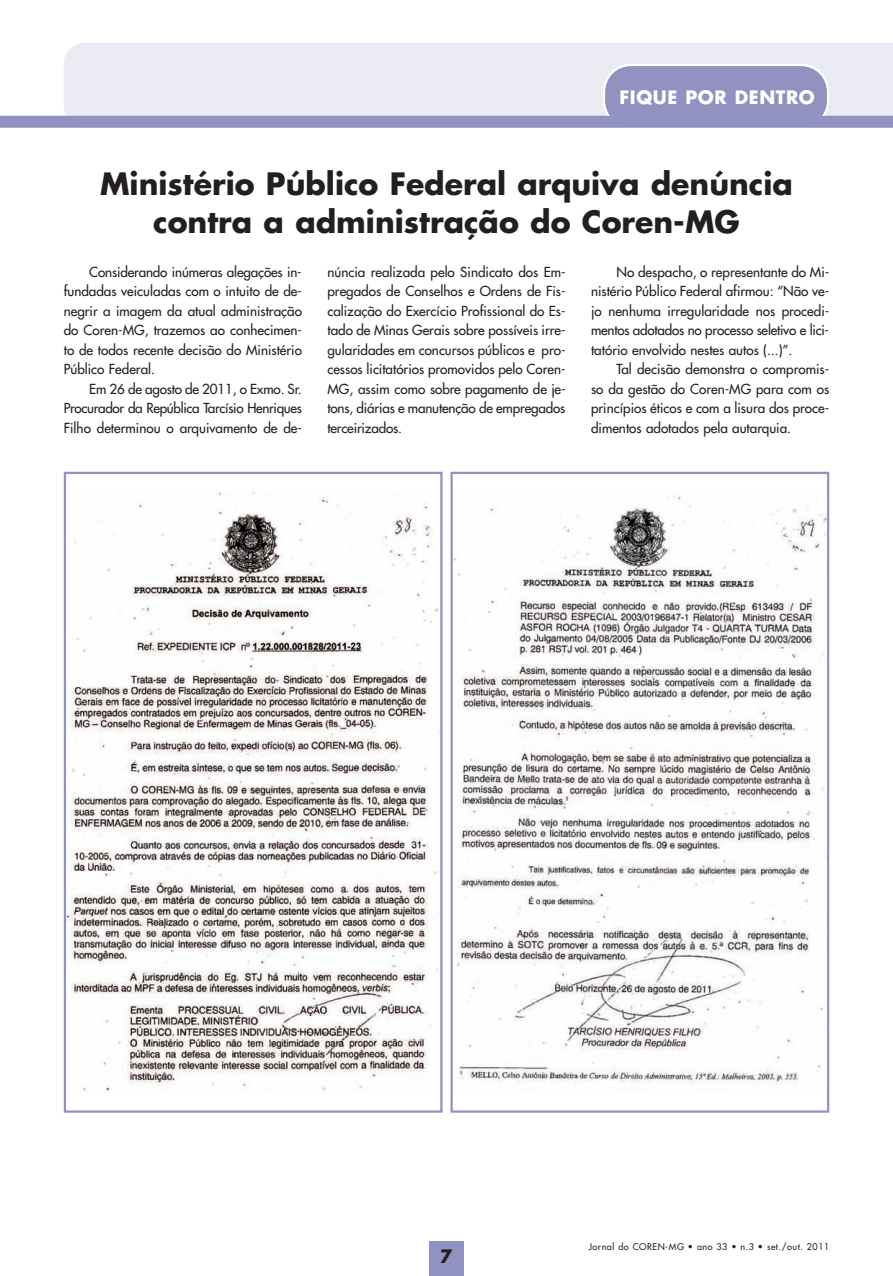
<style>
.page{position:relative;width:893px;height:1276px;background:#fff}
.page>*{position:absolute;margin:0;border:0;box-sizing:border-box;transform-origin:0 0}
.t1{font:700 30px/37.5px "Futura";color:#231f20;text-align:center}
.t2{font:700 18px "Futura";letter-spacing:.035em;color:#fff}
.t3{font:700 18px "Futura";color:#231f20}
.t4{font:13.5px/19.5px "Futura";color:#231f20;text-align:justify}
.t5{font:9px "Futura";letter-spacing:.06em;color:#231f20}
</style>
<div class="page">
<div style="left:64px;top:43px;width:829px;height:73px;background:#ebebf4"></div>
<svg style="left:603px;top:64px;width:226px;height:52px;background:#999ac5"></svg>
<div style="left:0;top:116px;width:893px;height:12px;background:#9192c0"></div>
<div style="left:429px;top:1242px;width:34px;height:34px;background:#9192c0"></div>
<img style="left:67px;top:492px;width:373px;height:600px">
<div style="left:64px;top:472px;width:379px;height:640px;border:2px solid #9192c0"></div>
<img style="left:454px;top:496px;width:372px;height:588px">
<div style="left:450px;top:472px;width:379px;height:640px;border:2px solid #9192c0"></div>
<h2 class="t2" style="left:619px;top:89px;width:197px">FIQUE POR DENTRO</h2>
<h1 class="t1" style="left:100px;top:168px;width:694px">Ministério Público Federal arquiva denúncia contra a administração do Coren-MG</h1>
<p class="t4" style="left:64px;top:263px;width:240px;text-indent:26px">Considerando inúmeras alegações in&shy;fundadas veiculadas com o intuito de de&shy;negrir a imagem da atual administração do Coren-MG, trazemos ao conhecimen&shy;to de todos recente decisão do Ministério Público Federal.</p>
<p class="t4" style="left:64px;top:380px;width:240px;text-indent:26px">Em 26 de agosto de 2011, o Exmo. Sr.<br>Procurador da República Tarcísio Henriques Filho determinou o arquivamento de de-</p>
<p class="t4" style="left:327px;top:263px;width:240px">núncia realizada pelo Sindicato dos Em&shy;pregados de Conselhos e Ordens de Fis&shy;calização do Exercício Profissional do Es&shy;tado de Minas Gerais sobre possíveis irre&shy;gularidades em concursos públicos e pro&shy;cessos licitatórios promovidos pelo Coren-MG, assim como sobre pagamento de je&shy;tons, diárias e manutenção de empregados terceirizados.</p>
<p class="t4" style="left:591px;top:263px;width:240px;text-indent:26px">No despacho, o representante do Mi&shy;nistério Público Federal afirmou: “Não ve&shy;jo nenhuma irregularidade nos procedi&shy;mentos adotados no processo seletivo e lici&shy;tatório envolvido nestes autos (...)”.</p>
<p class="t4" style="left:591px;top:360px;width:240px;text-indent:26px">Tal decisão demonstra o compromis&shy;so da gestão do Coren-MG para com os princípios éticos e com a lisura dos proce&shy;dimentos adotados pela autarquia.</p>
<h2 class="t3" style="left:440px;top:1247px;width:14px">7</h2>
<p class="t5" style="left:589px;top:1242px;width:242px">Jornal do COREN-MG • ano 33 • n.3 • set./out. 2011</p>
</div>
